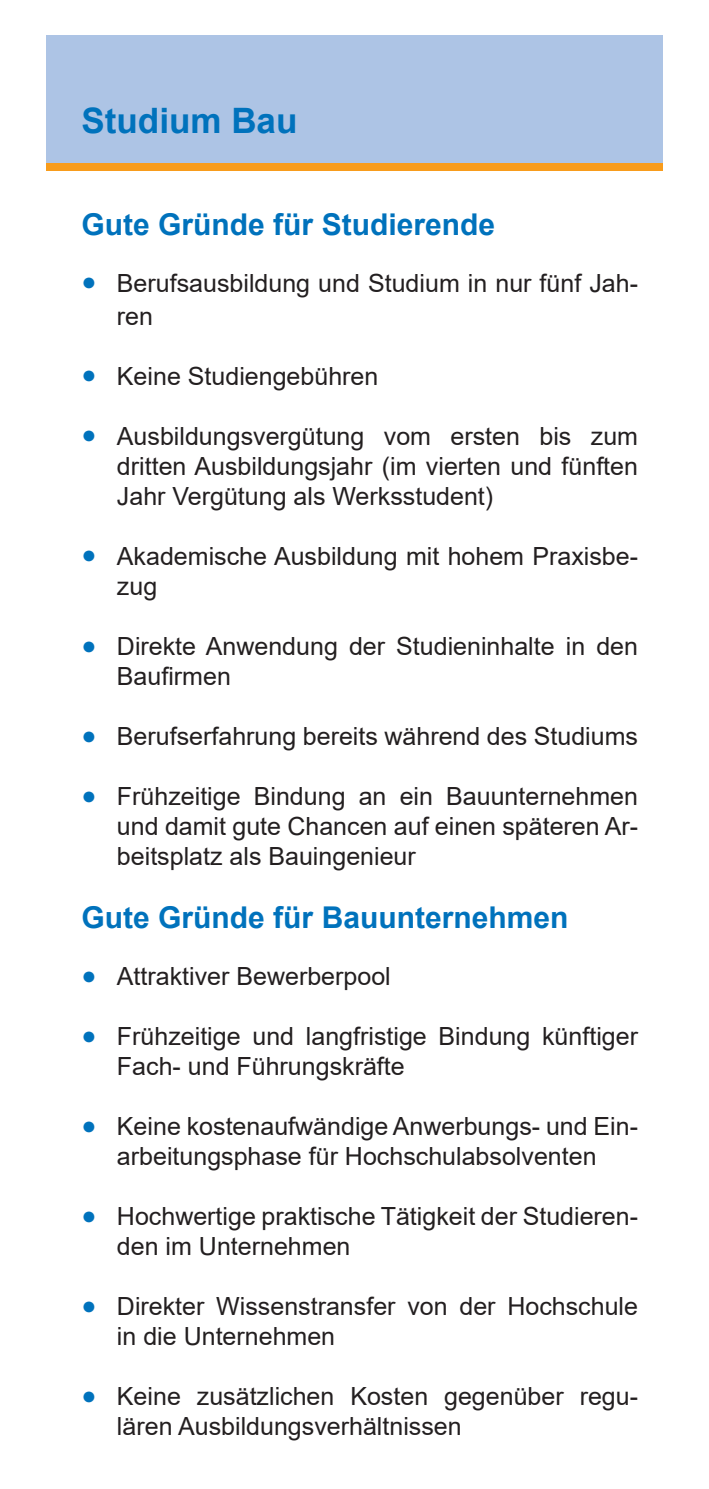
<style>
.page{position:relative;width:709px;height:1489px;background:#fff}
.page>*{position:absolute;margin:0;border:0;box-sizing:border-box;transform-origin:0 0}
.t1{font:700 35px "Arial";color:#0072bc}
.t2{font:700 30px "Arial";color:#0072bc}
.t3{font:25px/30px "Arial";color:#231f20}
.s1{color:#0072bc}
.s2{font-weight:700;color:#0072bc}
</style>
<div class="page">
<div style="left:46px;top:35px;width:617px;height:128px;background:#adc4e5"></div>
<div style="left:46px;top:163px;width:617px;height:7px;background:#f89c1c"></div>
<h1 class="t1" style="left:81px;top:96px;width:217px">Studium Bau</h1>
<p class="t2" style="left:81px;top:203px;width:415px">Gute Gründe für Studierende</p>
<p class="t3" style="left:117px;top:266px;width:522px;line-height:33px;text-indent:-35px"><span class="s1">●</span> Berufsausbildung und Studium in nur fünf Jah&shy;ren</p>
<p class="t3" style="left:81px;top:361px;width:298px"><span class="s2">●</span> Keine Studiengebühren</p>
<p class="t3" style="left:117px;top:421px;width:522px;text-align:justify;text-indent:-35px"><span class="s2">●</span> Ausbildungsvergütung vom ersten bis zum dritten Ausbildungsjahr (im vierten und fünften Jahr Vergütung als Werksstudent)</p>
<p class="t3" style="left:117px;top:541px;width:522px;text-indent:-35px"><span class="s2">●</span> Akademische Ausbildung mit hohem Praxisbe&shy;zug</p>
<p class="t3" style="left:117px;top:631px;width:522px;text-indent:-35px"><span class="s2">●</span> Direkte Anwendung der Studieninhalte in den<br>Baufirmen</p>
<p class="t3" style="left:81px;top:721px;width:558px"><span class="s2">●</span> Berufserfahrung bereits während des Studiums</p>
<p class="t3" style="left:117px;top:781px;width:522px;text-align:justify;text-indent:-35px"><span class="s2">●</span> Frühzeitige Bindung an ein Bauunternehmen und damit gute Chancen auf einen späteren Ar&shy;beitsplatz als Bauingenieur</p>
<p class="t2" style="left:81px;top:896px;width:488px">Gute Gründe für Bauunternehmen</p>
<p class="t3" style="left:81px;top:961px;width:311px"><span class="s2">●</span> Attraktiver Bewerberpool</p>
<p class="t3" style="left:117px;top:1021px;width:522px;text-indent:-35px"><span class="s2">●</span> Frühzeitige und langfristige Bindung künftiger<br>Fach- und Führungskräfte</p>
<p class="t3" style="left:81px;top:1111px;width:558px;text-align:center"><span class="s2">●</span> Keine kostenaufwändige Anwerbungs- und Ein&shy;arbeitungsphase für Hochschulabsolventen</p>
<p class="t3" style="left:117px;top:1201px;width:522px;text-indent:-35px"><span class="s2">●</span> Hochwertige praktische Tätigkeit der Studieren&shy;den im Unternehmen</p>
<p class="t3" style="left:117px;top:1291px;width:522px;text-indent:-35px"><span class="s2">●</span> Direkter Wissenstransfer von der Hochschule in die Unternehmen</p>
<p class="t3" style="left:117px;top:1381px;width:522px;text-indent:-35px"><span class="s2">●</span> Keine zusätzlichen Kosten gegenüber regu&shy;lären Ausbildungsverhältnissen</p>
</div>
